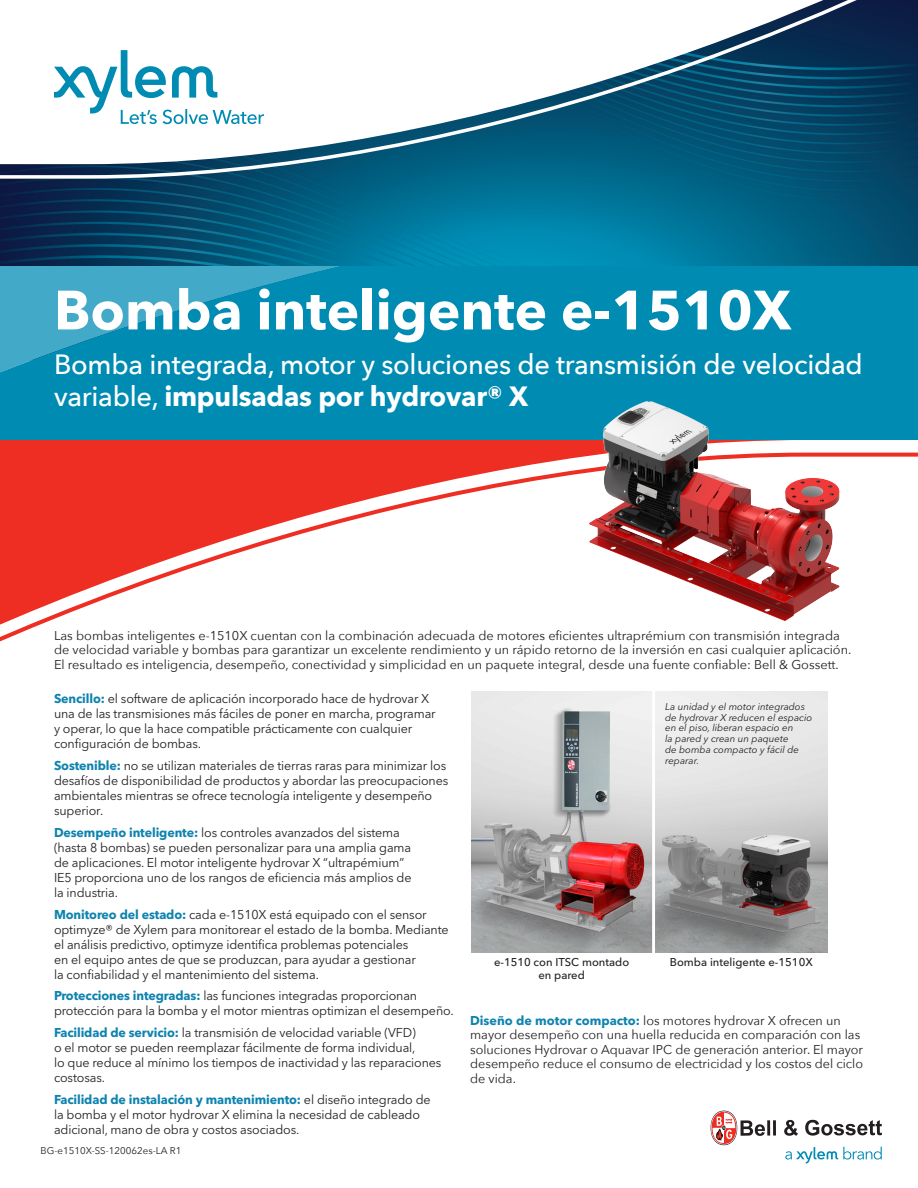
<style>
.page{position:relative;width:918px;height:1188px;background:#fff}
.page>*{position:absolute;margin:0;border:0;box-sizing:border-box;transform-origin:0 0}
.t1{font:700 54.75px "Avenir Next";color:#fff}
.t2{font:500 27.75px/32.5px "Avenir Next";letter-spacing:-.01em;color:#fff}
.t3{font:12.75px/15px "Avenir Next LT Pro";letter-spacing:-.01em;color:#231f20}
.t4{font:12.75px/14.5px "Avenir Next";color:#231f20}
.t5{font:500 11.25px/12.8px "Avenir Next LT Pro";color:#231f20;text-align:center}
.t6{font:italic 9.75px/10.9px "Avenir Next LT Pro";color:#231f20}
.t7{font:9.75px "Avenir Next";color:#231f20}
.s1{font-weight:700}
.s2{font-weight:700;color:#0e83af}
.s3{font-family:"Avenir Next LT Pro";font-weight:700;color:#0e83af}
</style>
<div class="page">
<img style="left:0;top:164px;width:918px;height:102px">
<div style="left:0;top:440px;width:568px;height:11px;background:#ee2e22"></div>
<svg style="left:0;top:266px;width:918px;height:174px;background:#078eb5"></svg>
<svg style="left:0;top:451px;width:918px;height:191px"></svg>
<svg style="left:1px;top:0;width:917px;height:180px"></svg>
<svg style="left:54px;top:50px;width:210px;height:74px"></svg>
<svg style="left:784px;top:1120px;width:14px;height:16px"></svg>
<svg style="left:711px;top:1111px;width:65px;height:34px"></svg>
<svg style="left:805px;top:1120px;width:77px;height:16px"></svg>
<svg style="left:785px;top:1147px;width:97px;height:16px"></svg>
<img style="left:472px;top:692px;width:356px;height:260px">
<img style="left:568px;top:388px;width:308px;height:244px">
<p class="t1" style="left:54px;top:263px;width:739px">Bomba inteligente e-1510X</p>
<p class="t2" style="left:54px;top:347px;width:810px">Bomba integrada, motor y soluciones de transmisión de velocidad variable, <span class="s1">impulsadas por hydrovar® X</span></p>
<p class="t4" style="left:54px;top:627px;width:799px">Las bombas inteligentes e-1510X cuentan con la combinación adecuada de motores eficientes ultraprémium con transmisión integrada de velocidad variable y bombas para garantizar un excelente rendimiento y un rápido retorno de la inversión en casi cualquier aplicación.<br>El resultado es inteligencia, desempeño, conectividad y simplicidad en un paquete integral, desde una fuente confiable: Bell &amp; Gossett.</p>
<p class="t3" style="left:54px;top:691px;width:383px"><span class="s2">Sencillo:</span> el software de aplicación incorporado hace de hydrovar X una de las transmisiones más fáciles de poner en marcha, programar y operar, lo que la hace compatible prácticamente con cualquier configuración de bombas.</p>
<p class="t3" style="left:54px;top:758px;width:396px"><span class="s2">Sostenible:</span> no se utilizan materiales de tierras raras para minimizar los desafíos de disponibilidad de productos y abordar las preocupaciones ambientales mientras se ofrece tecnología inteligente y desempeño superior.</p>
<p class="t3" style="left:54px;top:825px;width:359px"><span class="s2">Desempeño inteligente:</span> los controles avanzados del sistema (hasta 8 bombas) se pueden personalizar para una amplia gama de aplicaciones. El motor inteligente hydrovar X “ultrapémium” IE5 proporciona uno de los rangos de eficiencia más amplios de la industria.</p>
<p class="t3" style="left:54px;top:907px;width:396px"><span class="s2">Monitoreo del estado:</span> cada e-1510X está equipado con el sensor optimyze® de Xylem para monitorear el estado de la bomba. Mediante el análisis predictivo, optimyze identifica problemas potenciales<br>en el equipo antes de que se produzcan, para ayudar a gestionar<br>la confiabilidad y el mantenimiento del sistema.</p>
<p class="t3" style="left:54px;top:988px;width:401px"><span class="s2">Protecciones integradas:</span> las funciones integradas proporcionan protección para la bomba y el motor mientras optimizan el desempeño.</p>
<p class="t3" style="left:54px;top:1025px;width:389px"><span class="s2">Facilidad de servicio:</span> la transmisión de velocidad variable (VFD)<br>o el motor se pueden reemplazar fácilmente de forma individual,<br>lo que reduce al mínimo los tiempos de inactividad y las reparaciones costosas.</p>
<p class="t3" style="left:54px;top:1092px;width:378px"><span class="s2">Facilidad de instalación y mantenimiento:</span> el diseño integrado de la bomba y el motor hydrovar X elimina la necesidad de cableado adicional, mano de obra y costos asociados.</p>
<p class="t6" style="left:665px;top:701px;width:149px">La unidad y el motor integrados de hydrovar X reducen el espacio en el piso, liberan espacio en<br>la pared y crean un paquete<br>de bomba compacto y fácil de reparar.</p>
<p class="t5" style="left:494px;top:956px;width:137px">e-1510 con ITSC montado en pared</p>
<p class="t5" style="left:670px;top:956px;width:144px">Bomba inteligente e-1510X</p>
<p class="t4" style="left:470px;top:1012px;width:395px"><span class="s3">Diseño de motor compacto:</span> los motores hydrovar X ofrecen un mayor desempeño con una huella reducida en comparación con las soluciones Hydrovar o Aquavar IPC de generación anterior. El mayor desempeño reduce el consumo de electricidad y los costos del ciclo de vida.</p>
<p class="t7" style="left:41px;top:1143px;width:142px">BG-e1510X-SS-120062es-LA R1</p>
</div>
